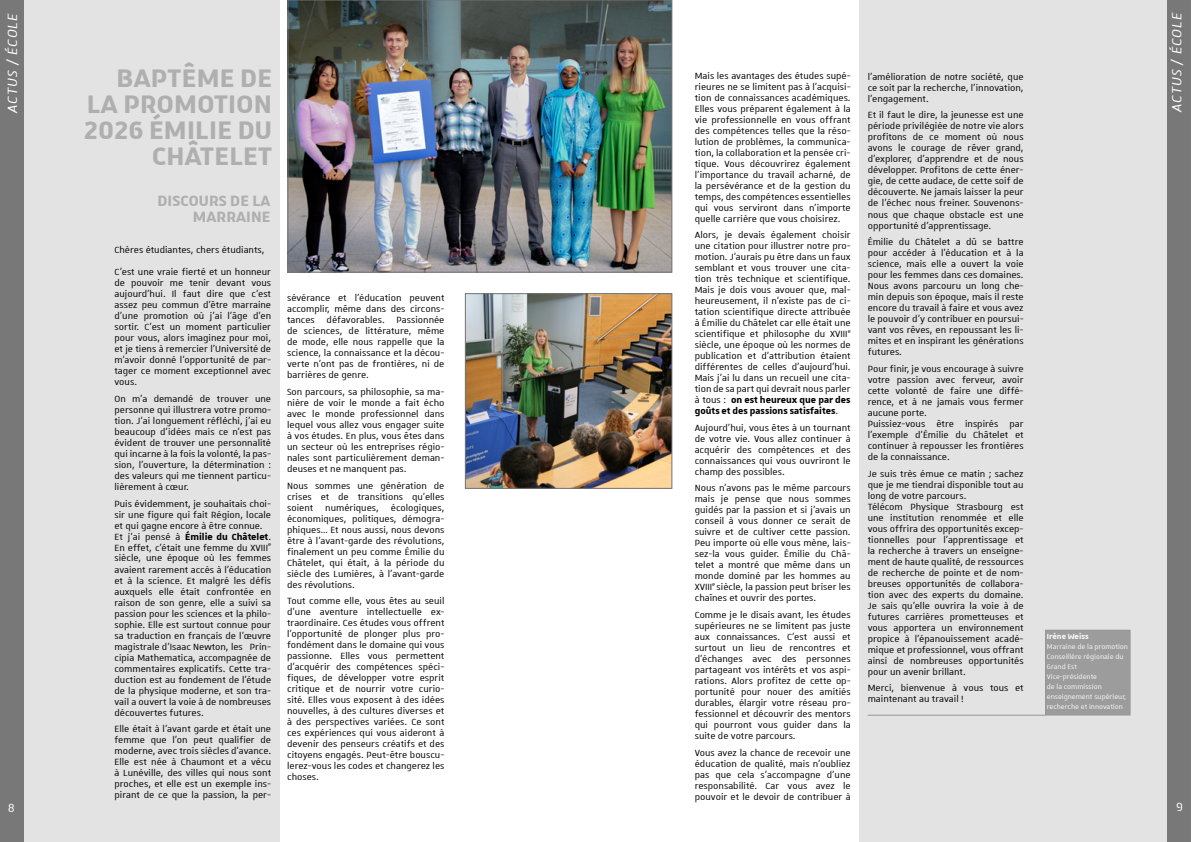
<style>
.page{position:relative;width:1191px;height:842px;background:#fff}
.page>*{position:absolute;margin:0;border:0;box-sizing:border-box;transform-origin:0 0}
.t1{font:700 34px/26px "Unistra A";letter-spacing:.01em;color:#b0afb0;text-align:right}
.t2{font:700 20px/16px "Unistra A";letter-spacing:.01em;color:#b0afb0;text-align:right}
.t3{font:italic 18px "Unistra A";letter-spacing:.05em;color:#fff}
.t4{font:16px "Unistra A";color:#fff}
.t5{font:12px/11px "Unistra A";color:#000;text-align:justify}
.t6{font:700 10px "Unistra A";color:#fff}
.t7{font:9px/10px "Unistra A";color:#fff}
.s1{font-weight:700}
</style>
<div class="page">
<div style="left:859px;top:0;width:329px;height:842px;background:#e3e3e3"></div>
<div style="left:0;top:0;width:280px;height:842px;background:#e3e3e3"></div>
<div style="left:1045px;top:630px;width:85px;height:85px;background:#9d9c9c"></div>
<img style="left:290px;top:2px;width:380px;height:268px">
<div style="left:288px;top:0;width:384px;height:272px;border:1px solid #747373"></div>
<img style="left:467px;top:295px;width:203px;height:191px">
<div style="left:465px;top:293px;width:207px;height:195px;border:1px solid #747373"></div>
<hr style="left:867px;top:715px;width:178px;height:1px;background:#858383">
<div style="left:0;top:0;width:24px;height:842px;background:#747373"></div>
<div style="left:1166px;top:0;width:25px;height:842px;background:#747373"></div>
<h3 class="t3" style="left:3px;top:113px;width:101px;rotate:-90deg">ACTUS / ÉCOLE</h3>
<h3 class="t3" style="left:1167px;top:112px;width:101px;rotate:-90deg">ACTUS / ÉCOLE</h3>
<h1 class="t1" style="left:84px;top:64px;width:189px">BAPTÊME DE<br>LA PROMOTION<br>2026 ÉMILIE DU<br>CHÂTELET</h1>
<h2 class="t2" style="left:157px;top:192px;width:115px">DISCOURS DE LA<br>MARRAINE</h2>
<p class="t5" style="left:114px;top:239px;width:158px;line-height:22px">Chères étudiantes, chers étudiants,<br>C’est une vraie fierté et un honneur</p>
<p class="t5" style="left:114px;top:277px;width:158px">de pouvoir me tenir devant vous aujourd’hui. Il faut dire que c’est assez peu commun d’être marraine d’une promotion où j’ai l’âge d’en sortir. C'est un moment particulier pour vous, alors imaginez pour moi, et je tiens à remercier l'Université de m'avoir donné l'opportunité de par&shy;tager ce moment exceptionnel avec vous.</p>
<p class="t5" style="left:114px;top:393px;width:158px">On m’a demandé de trouver une personne qui illustrera votre promo&shy;tion. J’ai longuement réfléchi, j’ai eu beaucoup d’idées mais ce n’est pas évident de trouver une personnalité qui incarne à la fois la volonté, la pas&shy;sion, l’ouverture, la détermination : des valeurs qui me tiennent particu&shy;lièrement à cœur.</p>
<p class="t5" style="left:114px;top:497px;width:158px;text-align:left">Puis évidemment, je souhaitais choi&shy;sir une figure qui fait Région, locale et qui gagne encore à être connue.<br>Et j’ai pensé à <span class="s1">Émilie du Châtelet</span>.<br>En effet, c’était une femme du XVIII<sup>e </sup>siècle, une époque où les femmes avaient rarement accès à l'éducation et à la science. Et malgré les défis auxquels elle était confrontée en raison de son genre, elle a suivi sa passion pour les sciences et la philo&shy;sophie. Elle est surtout connue pour sa traduction en français de l'œuvre magistrale d'Isaac Newton, les Prin&shy;cipia Mathematica, accompagnée de commentaires explicatifs. Cette tra&shy;duction est au fondement de l'étude de la physique moderne, et son tra&shy;vail a ouvert la voie à de nombreuses découvertes futures.</p>
<p class="t5" style="left:114px;top:723px;width:158px">Elle était à l’avant garde et était une femme que l’on peut qualifier de moderne, avec trois siècles d’avance.<br>Elle est née à Chaumont et a vécu à Lunéville, des villes qui nous sont proches, et elle est un exemple ins&shy;pirant de ce que la passion, la per-</p>
<p class="t5" style="left:694px;top:69px;width:157px">Mais les avantages des études supé&shy;rieures ne se limitent pas à l'acquisi&shy;tion de connaissances académiques.<br>Elles vous préparent également à la vie professionnelle en vous offrant des compétences telles que la réso&shy;lution de problèmes, la communica&shy;tion, la collaboration et la pensée cri&shy;tique. Vous découvrirez également l'importance du travail acharné, de la persévérance et de la gestion du temps, des compétences essentielles qui vous serviront dans n'importe quelle carrière que vous choisirez.</p>
<p class="t5" style="left:694px;top:229px;width:157px">Alors, je devais également choisir une citation pour illustrer notre pro&shy;motion. J’aurais pu être dans un faux semblant et vous trouver une cita&shy;tion très technique et scientifique.<br>Mais je dois vous avouer que, mal&shy;heureusement, il n'existe pas de ci&shy;tation scientifique directe attribuée à Émilie du Châtelet car elle était une scientifique et philosophe du XVIII<sup>e </sup>siècle, une époque où les normes de publication et d'attribution étaient différentes de celles d'aujourd'hui.<br>Mais j’ai lu dans un recueil une cita&shy;tion de sa part qui devrait nous parler à tous : <span class="s1">on est heureux que par des goûts et des passions satisfaites</span>.</p>
<p class="t5" style="left:694px;top:422px;width:157px">Aujourd'hui, vous êtes à un tournant de votre vie. Vous allez continuer à acquérir des compétences et des connaissances qui vous ouvriront le champ des possibles.</p>
<p class="t5" style="left:694px;top:482px;width:157px">Nous n’avons pas le même parcours mais je pense que nous sommes guidés par la passion et si j’avais un conseil à vous donner ce serait de suivre et de cultiver cette passion.<br>Peu importe où elle vous mène, lais&shy;sez-la vous guider. Émilie du Châ&shy;telet a montré que même dans un monde dominé par les hommes au XVIII<sup>e</sup> siècle, la passion peut briser les chaînes et ouvrir des portes.</p>
<p class="t5" style="left:694px;top:609px;width:157px">Comme je le disais avant, les études supérieures ne se limitent pas juste aux connaissances. C’est aussi et surtout un lieu de rencontres et d'échanges avec des personnes partageant vos intérêts et vos aspi&shy;rations. Alors profitez de cette op&shy;portunité pour nouer des amitiés durables, élargir votre réseau pro&shy;fessionnel et découvrir des mentors qui pourront vous guider dans la suite de votre parcours.</p>
<p class="t5" style="left:694px;top:747px;width:157px">Vous avez la chance de recevoir une éducation de qualité, mais n'oubliez pas que cela s'accompagne d'une responsabilité. Car vous avez le pouvoir et le devoir de contribuer à</p>
<p class="t5" style="left:867px;top:71px;width:157px">l'amélioration de notre société, que ce soit par la recherche, l'innovation, l'engagement.</p>
<p class="t5" style="left:867px;top:109px;width:157px">Et il faut le dire, la jeunesse est une période privilégiée de notre vie alors profitons de ce moment où nous avons le courage de rêver grand, d'explorer, d'apprendre et de nous développer. Profitons de cette éner&shy;gie, de cette audace, de cette soif de découverte. Ne jamais laisser la peur de l'échec nous freiner. Souvenons&shy;nous que chaque obstacle est une opportunité d'apprentissage.</p>
<p class="t5" style="left:867px;top:236px;width:157px">Émilie du Châtelet a dû se battre pour accéder à l'éducation et à la science, mais elle a ouvert la voie pour les femmes dans ces domaines.<br>Nous avons parcouru un long che&shy;min depuis son époque, mais il reste encore du travail à faire et vous avez le pouvoir d'y contribuer en poursui&shy;vant vos rêves, en repoussant les li&shy;mites et en inspirant les générations futures.</p>
<p class="t5" style="left:867px;top:363px;width:157px;text-align:left">Pour finir, je vous encourage à suivre votre passion avec ferveur, avoir cette volonté de faire une diffé&shy;rence, et à ne jamais vous fermer aucune porte.<br>Puissiez-vous être inspirés par l'exemple d'Émilie du Châtelet et continuer à repousser les frontières de la connaissance.</p>
<p class="t5" style="left:867px;top:468px;width:157px;text-align:left">Je suis très émue ce matin ; sachez que je me tiendrai disponible tout au long de votre parcours.<br>Télécom Physique Strasbourg est une institution renommée et elle vous offrira des opportunités excep&shy;tionnelles pour l'apprentissage et la recherche à travers un enseigne&shy;ment de haute qualité, de ressources de recherche de pointe et de nom&shy;breuses opportunités de collabora&shy;tion avec des experts du domaine.<br>Je sais qu’elle ouvrira la voie à de futures carrières prometteuses et vous apportera un environnement propice à l'épanouissement acadé&shy;mique et professionnel, vous offrant ainsi de nombreuses opportunités pour un avenir brillant.</p>
<p class="t5" style="left:867px;top:682px;width:157px">Merci, bienvenue à vous tous et maintenant au travail !</p>
<p class="t5" style="left:287px;top:292px;width:159px">sévérance et l'éducation peuvent accomplir, même dans des circons&shy;tances défavorables. Passionnée de sciences, de littérature, même de mode, elle nous rappelle que la science, la connaissance et la décou&shy;verte n'ont pas de frontières, ni de barrières de genre.</p>
<p class="t5" style="left:287px;top:386px;width:159px">Son parcours, sa philosophie, sa ma&shy;nière de voir le monde a fait écho avec le monde professionnel dans lequel vous allez vous engager suite à vos études. En plus, vous êtes dans un secteur où les entreprises régio&shy;nales sont particulièrement deman&shy;deuses et ne manquent pas.</p>
<p class="t5" style="left:287px;top:479px;width:159px">Nous sommes une génération de crises et de transitions qu’elles soient numériques, écologiques, économiques, politiques, démogra&shy;phiques… Et nous aussi, nous devons être à l’avant-garde des révolutions, finalement un peu comme Émilie du Châtelet, qui était, à la période du siècle des Lumières, à l’avant-garde des révolutions.</p>
<p class="t5" style="left:287px;top:595px;width:159px">Tout comme elle, vous êtes au seuil d'une aventure intellectuelle ex&shy;traordinaire. Ces études vous offrent l'opportunité de plonger plus pro&shy;fondément dans le domaine qui vous passionne. Elles vous permettent d'acquérir des compétences spéci&shy;fiques, de développer votre esprit critique et de nourrir votre curio&shy;sité. Elles vous exposent à des idées nouvelles, à des cultures diverses et à des perspectives variées. Ce sont ces expériences qui vous aideront à devenir des penseurs créatifs et des citoyens engagés. Peut-être bouscu&shy;lerez-vous les codes et changerez les choses.</p>
<p class="t6" style="left:1046px;top:631px;width:43px">Irène Weiss</p>
<p class="t7" style="left:1046px;top:641px;width:83px">Marraine de la promotion<br>Conseillère régionale du<br>Grand Est<br>Vice-présidente<br>de la commission enseignement supérieur, recherche et innovation</p>
<h3 class="t4" style="left:8px;top:799px;width:9px">8</h3>
<h3 class="t4" style="left:1176px;top:799px;width:9px">9</h3>
</div>
